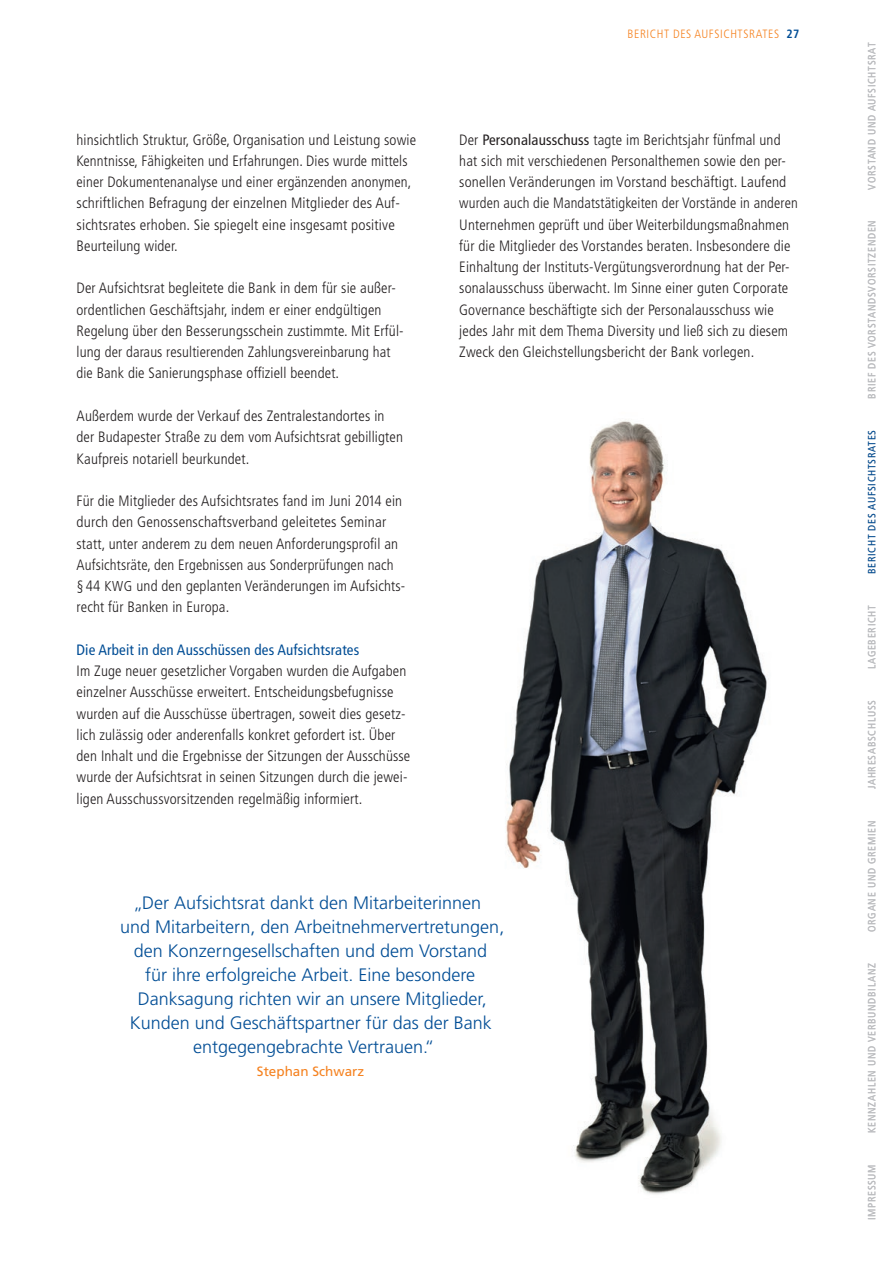
<style>
.page{position:relative;width:893px;height:1263px;background:#fff}
.page>*{position:absolute;margin:0;border:0;box-sizing:border-box;transform-origin:0 0}
.t1{font:300 18px/24px "Frutiger LT";color:#014d95;text-align:center}
.t2{font:300 condensed 15px/21.3px "Frutiger LT";letter-spacing:.01em;color:#231f20}
.t3{font:condensed 15px "Frutiger LT";letter-spacing:.01em;color:#014d95}
.t4{font:13.5px "Frutiger LT";color:#f58220}
.t5{font:300 condensed 12px "Frutiger LT";color:#f58220}
.t6{font:700 condensed 12px "Frutiger LT";color:#014d95}
.t7{font:condensed 10.5px "Frutiger LT";letter-spacing:.07em;color:#bcbdc0}
.t8{font:condensed 10.5px "Frutiger LT";letter-spacing:.07em;color:#014d95}
.s1{font-size:14.25px}
.s2{font-weight:400}
</style>
<div class="page">
<img style="left:506px;top:420px;width:261px;height:775px">
<p class="t2" style="left:77px;top:129px;width:341px">hinsichtlich Struktur, Größe, Organisation und Leistung sowie Kenntnisse, Fähigkeiten und Erfahrungen. Dies wurde mittels einer Dokumentenanalyse und einer ergänzenden anonymen, schriftlichen Befragung der einzelnen Mitglieder des Auf&shy;sichtsrates erhoben. Sie spiegelt eine insgesamt positive Beurteilung wider.</p>
<p class="t2" style="left:77px;top:278px;width:329px">Der Aufsichtsrat begleitete die Bank in dem für sie außer&shy;ordentlichen Geschäftsjahr, indem er einer endgültigen Regelung über den Besserungsschein zustimmte. Mit Erfül&shy;lung der daraus resultierenden Zahlungsvereinbarung hat die Bank die Sanierungsphase offiziell beendet.</p>
<p class="t2" style="left:77px;top:405px;width:328px">Außerdem wurde der Verkauf des Zentralestandortes in der Budapester Straße zu dem vom Aufsichtsrat gebilligten<br>Kaufpreis notariell beurkundet.</p>
<p class="t2" style="left:77px;top:490px;width:330px">Für die Mitglieder des Aufsichtsrates fand im Juni 2014 ein durch den Genossenschaftsverband geleitetes Seminar statt, unter anderem zu dem neuen Anforderungsprofil an Aufsichtsräte, den Ergebnissen aus Sonderprüfungen nach<br>§ 44 <span class="s1">KWG</span> und den geplanten Veränderungen im Aufsichts&shy;recht für Banken in Europa.</p>
<p class="t3" style="left:77px;top:641px;width:284px">Die Arbeit in den Ausschüssen des Aufsichtsrates</p>
<p class="t2" style="left:77px;top:660px;width:335px">Im Zuge neuer gesetzlicher Vorgaben wurden die Aufgaben einzelner Ausschüsse erweitert. Entscheidungsbefugnisse wurden auf die Ausschüsse übertragen, soweit dies gesetz&shy;lich zulässig oder anderenfalls konkret gefordert ist. Über den Inhalt und die Ergebnisse der Sitzungen der Ausschüsse wurde der Aufsichtsrat in seinen Sitzungen durch die jewei&shy;ligen Ausschussvorsitzenden regelmäßig informiert.</p>
<p class="t5" style="left:627px;top:27px;width:14px">Bericht</p>
<p class="t5" style="left:673px;top:27px;width:7px">des</p>
<p class="t5" style="left:694px;top:27px;width:14px">Aufsichtsrates</p>
<p class="t6" style="left:786px;top:27px;width:15px">27</p>
<p class="t2" style="left:459px;top:129px;width:340px">Der <span class="s2">Personalausschuss</span> tagte im Berichtsjahr fünfmal und hat sich mit verschiedenen Personalthemen sowie den per&shy;sonellen Veränderungen im Vorstand beschäftigt. Laufend wurden auch die Mandatstätigkeiten der Vorstände in anderen Unternehmen geprüft und über Weiterbildungsmaßnahmen für die Mitglieder des Vorstandes beraten. Insbesondere die Einhaltung der Instituts-Vergütungsverordnung hat der Per&shy;sonalausschuss überwacht. Im Sinne einer guten Corporate Governance beschäftigte sich der Personalausschuss wie jedes Jahr mit dem Thema Diversity und ließ sich zu diesem Zweck den Gleichstellungsbericht der Bank vorlegen.</p>
<p class="t1" style="left:120px;top:891px;width:386px">„Der Aufsichtsrat dankt den Mitarbeiterinnen<br>und Mitarbeitern, den Arbeitnehmervertretungen, den Konzerngesellschaften und dem Vorstand<br>für ihre erfolgreiche Arbeit. Eine besondere Danksagung richten wir an unsere Mitglieder, Kunden und Geschäftspartner für das der Bank entgegengebrachte Vertrauen.“</p>
<p class="t4" style="left:257px;top:1063px;width:109px">Stephan Schwarz</p>
<p class="t7" style="left:866px;top:190px;width:149px;rotate:-90deg">VORSTAND UND AUFSICHTSRAT</p>
<p class="t7" style="left:866px;top:399px;width:180px;rotate:-90deg">BRIEF DES VORSTANDSVORSITZENDEN</p>
<p class="t8" style="left:866px;top:574px;width:146px;rotate:-90deg">BERICHT DES AUFSICHTSRATES</p>
<p class="t7" style="left:866px;top:669px;width:66px;rotate:-90deg">LAGEBERICHT</p>
<p class="t7" style="left:866px;top:789px;width:91px;rotate:-90deg">JAHRESABSCHLUSS</p>
<p class="t7" style="left:866px;top:932px;width:113px;rotate:-90deg">ORGANE UND GREMIEN</p>
<p class="t7" style="left:866px;top:1133px;width:171px;rotate:-90deg">KENNZAHLEN UND VERBUNDBILANZ</p>
<p class="t7" style="left:866px;top:1220px;width:58px;rotate:-90deg">IMPRESSUM</p>
</div>
